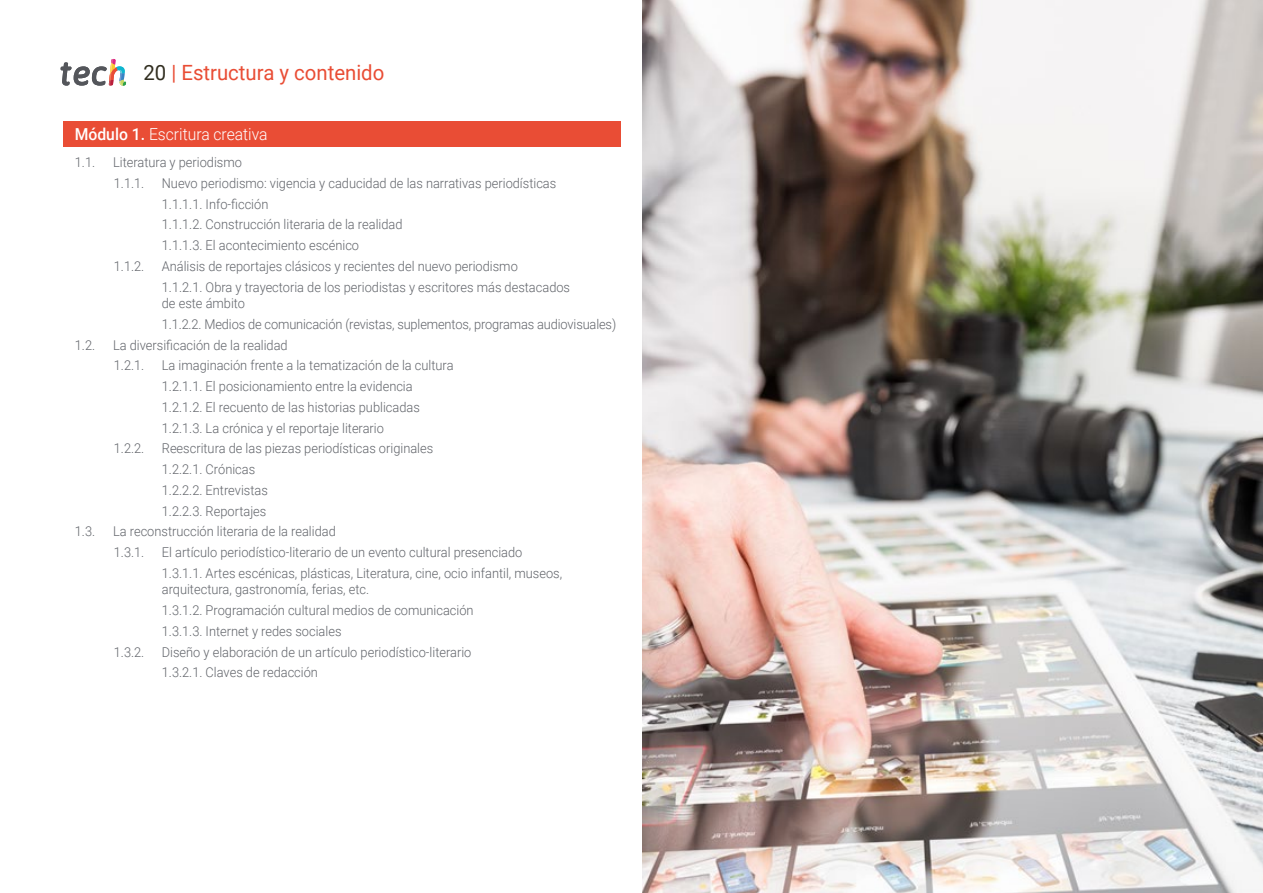
<style>
.page{position:relative;width:1263px;height:893px;background:#fff}
.page>*{position:absolute;margin:0;border:0;box-sizing:border-box;transform-origin:0 0}
.t1{font:21px "Roboto";color:#e94d35}
.t2{font:300 16.5px "Roboto";color:#fff;scale:.95 1}
.t3{font:300 13.5px/20.7px "Roboto";color:#61646a;scale:.95 1}
.s1{color:#312e20}
.s2{font-weight:500}
</style>
<div class="page">
<div style="left:64px;top:121px;width:557px;height:25px;background:#e94d35"></div>
<img style="left:642px;top:0;width:621px;height:893px">
<svg style="left:61px;top:59px;width:65px;height:27px"></svg>
<h1 class="t1" style="left:144px;top:57px;width:242px"><span class="s1">20</span> | Estructura y contenido</h1>
<p class="t2" style="left:75px;top:123px;width:204px"><span class="s2">Módulo 1.</span> Escritura creativa</p>
<p class="t3" style="left:75px;top:151px;width:23px">1.1.</p>
<p class="t3" style="left:113px;top:151px;width:137px">Literatura y periodismo<br>1.1.1.</p>
<p class="t3" style="left:162px;top:172px;width:417px">Nuevo periodismo: vigencia y caducidad de las narrativas periodísticas 1.1.1.1. Info-ficción<br>1.1.1.2. Construcción literaria de la realidad<br>1.1.1.3. El acontecimiento escénico</p>
<p class="t3" style="left:114px;top:255px;width:34px">1.1.2.</p>
<p class="t3" style="left:162px;top:255px;width:431px">Análisis de reportajes clásicos y recientes del nuevo periodismo<br>1.1.2.1. Obra y trayectoria de los periodistas y escritores más destacados</p>
<p class="t3" style="left:162px;top:292px;width:480px">de este ámbito<br>1.1.2.2. Medios de comunicación (revistas, suplementos, programas audiovisuales)</p>
<p class="t3" style="left:75px;top:334px;width:23px">1.2.</p>
<p class="t3" style="left:113px;top:334px;width:185px">La diversificación de la realidad<br>1.2.1.</p>
<p class="t3" style="left:162px;top:355px;width:309px">La imaginación frente a la tematización de la cultura 1.2.1.1. El posicionamiento entre la evidencia 1.2.1.2. El recuento de las historias publicadas 1.2.1.3. La crónica y el reportaje literario</p>
<p class="t3" style="left:114px;top:438px;width:34px">1.2.2.</p>
<p class="t3" style="left:162px;top:438px;width:287px">Reescritura de las piezas periodísticas originales<br>1.2.2.1. Crónicas<br>1.2.2.2. Entrevistas<br>1.2.2.3. Reportajes</p>
<p class="t3" style="left:75px;top:521px;width:23px">1.3.</p>
<p class="t3" style="left:113px;top:521px;width:236px">La reconstrucción literaria de la realidad<br>1.3.1.</p>
<p class="t3" style="left:162px;top:541px;width:423px">El artículo periodístico-literario de un evento cultural presenciado<br>1.3.1.1. Artes escénicas, plásticas, Literatura, cine, ocio infantil, museos,</p>
<p class="t3" style="left:162px;top:579px;width:330px">arquitectura, gastronomía, ferias, etc.<br>1.3.1.2. Programación cultural medios de comunicación<br>1.3.1.3. Internet y redes sociales</p>
<p class="t3" style="left:114px;top:641px;width:34px">1.3.2.</p>
<p class="t3" style="left:162px;top:641px;width:327px">Diseño y elaboración de un artículo periodístico-literario<br>1.3.2.1. Claves de redacción</p>
</div>
